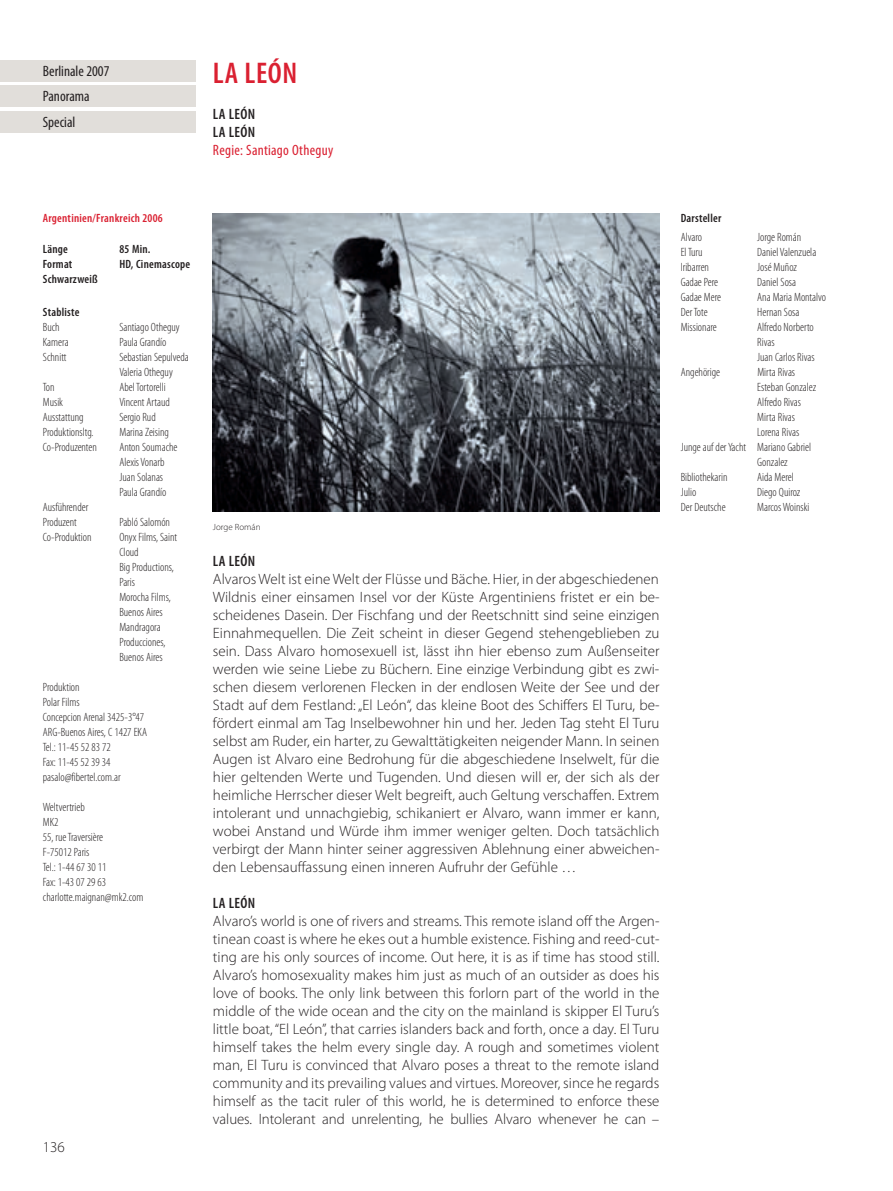
<style>
.page{position:relative;width:893px;height:1191px;background:#fff}
.page>*{position:absolute;margin:0;border:0;box-sizing:border-box;transform-origin:0 0}
.t1{font:600 condensed 30px "Myriad Pro";letter-spacing:.02em;color:#da2031}
.t2{font:300 15px/18px "Myriad Pro";letter-spacing:-.005em;color:#231f20;text-align:justify}
.t3{font:condensed 15px/25.5px "Myriad Pro";color:#231f20}
.t4{font:600 condensed 15px/18px "Myriad Pro";letter-spacing:.02em;color:#231f20}
.t5{font:condensed 15px "Myriad Pro";letter-spacing:.02em;color:#da2031}
.t6{font:300 condensed 12px/15px "Myriad Pro";color:#231f20}
.t7{font:600 condensed 12px "Myriad Pro";letter-spacing:.02em;color:#231f20}
.t8{font:600 condensed 12px "Myriad Pro";letter-spacing:.02em;color:#da2031}
.t9{font:300 9px "Myriad Pro";color:#231f20}
</style>
<div class="page">
<img style="left:213px;top:213px;width:446px;height:298px">
<div style="left:0;top:60px;width:196px;height:22px;background:#e1deda"></div>
<div style="left:0;top:86px;width:196px;height:21px;background:#e1deda"></div>
<div style="left:0;top:111px;width:196px;height:22px;background:#e1deda"></div>
<p class="t3" style="left:43px;top:58px;width:68px">Berlinale 2007<br>Panorama<br>Special</p>
<p class="t8" style="left:43px;top:211px;width:121px">Argentinien/Frankreich 2006</p>
<p class="t7" style="left:43px;top:241px;width:27px">Länge</p>
<p class="t7" style="left:119px;top:241px;width:33px">85 Min.</p>
<p class="t7" style="left:43px;top:256px;width:31px">Format</p>
<p class="t7" style="left:119px;top:256px;width:72px">HD, Cinemascope</p>
<p class="t7" style="left:43px;top:271px;width:56px">Schwarzweiß</p>
<p class="t7" style="left:43px;top:304px;width:38px">Stabliste</p>
<p class="t6" style="left:43px;top:320px;width:18px">Buch</p>
<p class="t6" style="left:119px;top:320px;width:62px">Santiago Otheguy</p>
<p class="t6" style="left:43px;top:335px;width:27px">Kamera</p>
<p class="t6" style="left:119px;top:335px;width:48px">Paula Grandío</p>
<p class="t6" style="left:43px;top:350px;width:25px">Schnitt</p>
<p class="t6" style="left:119px;top:350px;width:71px">Sebastian Sepulveda<br>Valeria Otheguy</p>
<p class="t6" style="left:43px;top:380px;width:13px">Ton</p>
<p class="t6" style="left:119px;top:380px;width:48px">Abel Tortorelli</p>
<p class="t6" style="left:43px;top:395px;width:22px">Musik</p>
<p class="t6" style="left:119px;top:395px;width:52px">Vincent Artaud</p>
<p class="t6" style="left:43px;top:410px;width:42px">Ausstattung</p>
<p class="t6" style="left:119px;top:410px;width:38px">Sergio Rud</p>
<p class="t6" style="left:43px;top:425px;width:52px">Produktionsltg.</p>
<p class="t6" style="left:119px;top:425px;width:51px">Marina Zeising</p>
<p class="t6" style="left:43px;top:440px;width:56px">Co-Produzenten</p>
<p class="t6" style="left:119px;top:440px;width:60px">Anton Soumache<br>Alexis Vonarb<br>Juan Solanas<br>Paula Grandío</p>
<p class="t6" style="left:43px;top:500px;width:47px">Ausführender<br>Produzent</p>
<p class="t6" style="left:119px;top:515px;width:52px">Pabló Salomón</p>
<p class="t6" style="left:43px;top:530px;width:50px">Co-Produktion</p>
<p class="t6" style="left:119px;top:530px;width:59px">Onyx Films, Saint<br>Cloud<br>Big Productions,<br>Paris<br>Morocha Films,<br>Buenos Aires<br>Mandragora<br>Producciones,<br>Buenos Aires</p>
<p class="t6" style="left:43px;top:680px;width:106px">Produktion<br>Polar Films<br>Concepcion Arenal 3425-3°47<br>ARG-Buenos Aires, C 1427 EKA<br>Tel.: 11-45 52 83 72<br>Fax: 11-45 52 39 34 pasalo@fibertel.com.ar</p>
<p class="t6" style="left:43px;top:800px;width:102px">Weltvertrieb<br>MK2<br>55, rue Traversière<br>F-75012 Paris<br>Tel.: 1-44 67 30 11<br>Fax: 1-43 07 29 63 charlotte.maignan@mk2.com</p>
<p class="t2" style="left:43px;top:1139px;width:23px">136</p>
<h1 class="t1" style="left:213px;top:55px;width:86px">LA LEÓN</h1>
<p class="t4" style="left:213px;top:105px;width:44px">LA LEÓN<br>LA LEÓN</p>
<p class="t5" style="left:213px;top:141px;width:122px">Regie: Santiago Otheguy</p>
<p class="t9" style="left:213px;top:523px;width:49px">Jorge Román</p>
<p class="t4" style="left:213px;top:551px;width:44px">LA LEÓN</p>
<p class="t2" style="left:213px;top:571px;width:448px">Alvaros Welt ist eine Welt der Flüsse und Bäche. Hier, in der abgeschiedenen Wildnis einer einsamen Insel vor der Küste Argentiniens fristet er ein be - schei denes Dasein. Der Fischfang und der Reetschnitt sind seine einzigen Einnahmequellen. Die Zeit scheint in dieser Gegend stehengeblieben zu sein. Dass Alvaro homosexuell ist, lässt ihn hier ebenso zum Außenseiter werden wie seine Liebe zu Büchern. Eine einzige Verbindung gibt es zwi&shy;schen diesem verlorenen Flecken in der endlosen Weite der See und der Stadt auf dem Festland: „El León“, das kleine Boot des Schiffers El Turu, be - fördert einmal am Tag Inselbewohner hin und her. Jeden Tag steht El Turu selbst am Ruder, ein harter, zu Gewalttätigkeiten neigender Mann. In seinen Augen ist Alvaro eine Bedrohung für die abgeschiedene Inselwelt, für die hier geltenden Werte und Tugenden. Und diesen will er, der sich als der heimliche Herr scher dieser Welt begreift, auch Geltung verschaffen. Ex trem intolerant und unnachgiebig, schikaniert er Alvaro, wann immer er kann, wobei Anstand und Würde ihm immer weniger gelten. Doch tatsächlich verbirgt der Mann hinter seiner aggressiven Ablehnung einer abweichen&shy;den Lebensauffassung einen inneren Aufruhr der Gefühle …</p>
<p class="t4" style="left:213px;top:893px;width:44px">LA LEÓN</p>
<p class="t2" style="left:213px;top:913px;width:448px">Alvaro’s world is one of rivers and streams. This remote island off the Argen - tinean coast is where he ekes out a humble existence. Fishing and reed-cut&shy;ting are his only sources of income. Out here, it is as if time has stood still.<br>Alvaro’s homosexuality makes him just as much of an outsider as does his love of books. The only link between this forlorn part of the world in the middle of the wide ocean and the city on the mainland is skipper El Turu’s little boat, “El León”, that carries islanders back and forth, once a day. El Turu himself takes the helm every single day. A rough and sometimes violent man, El Turu is convinced that Alvaro poses a threat to the remote island community and its prevailing values and virtues. Moreover, since he regards himself as the tacit ruler of this world, he is determined to enforce these values. Intolerant and unrelenting, he bullies Alvaro whenever he can –</p>
<p class="t7" style="left:681px;top:211px;width:42px">Darsteller</p>
<p class="t6" style="left:681px;top:230px;width:23px">Alvaro</p>
<p class="t6" style="left:757px;top:230px;width:46px">Jorge Román</p>
<p class="t6" style="left:681px;top:245px;width:23px">El Turu</p>
<p class="t6" style="left:757px;top:245px;width:60px">Daniel Valenzuela</p>
<p class="t6" style="left:681px;top:260px;width:30px">Iribarren</p>
<p class="t6" style="left:757px;top:260px;width:41px">José Muñoz</p>
<p class="t6" style="left:681px;top:275px;width:39px">Gadae Pere</p>
<p class="t6" style="left:757px;top:275px;width:40px">Daniel Sosa</p>
<p class="t6" style="left:681px;top:290px;width:42px">Gadae Mere</p>
<p class="t6" style="left:757px;top:290px;width:70px">Ana Maria Montalvo</p>
<p class="t6" style="left:681px;top:305px;width:28px">Der Tote</p>
<p class="t6" style="left:757px;top:305px;width:44px">Hernan Sosa</p>
<p class="t6" style="left:681px;top:320px;width:38px">Missionare</p>
<p class="t6" style="left:757px;top:320px;width:59px">Alfredo Norberto<br>Rivas<br>Juan Carlos Rivas</p>
<p class="t6" style="left:681px;top:365px;width:41px">Angehörige</p>
<p class="t6" style="left:757px;top:365px;width:39px">Mirta Rivas</p>
<p class="t6" style="left:757px;top:380px;width:60px">Esteban Gonzalez</p>
<p class="t6" style="left:757px;top:395px;width:45px">Alfredo Rivas</p>
<p class="t6" style="left:757px;top:410px;width:39px">Mirta Rivas</p>
<p class="t6" style="left:757px;top:425px;width:43px">Lorena Rivas</p>
<p class="t6" style="left:681px;top:440px;width:132px">Junge auf der Yacht Mariano Gabriel</p>
<p class="t6" style="left:757px;top:455px;width:32px">Gonzalez</p>
<p class="t6" style="left:681px;top:470px;width:48px">Bibliothekarin</p>
<p class="t6" style="left:757px;top:470px;width:38px">Aida Merel</p>
<p class="t6" style="left:681px;top:485px;width:17px">Julio</p>
<p class="t6" style="left:757px;top:485px;width:45px">Diego Quiroz</p>
<p class="t6" style="left:681px;top:500px;width:46px">Der Deutsche</p>
<p class="t6" style="left:757px;top:500px;width:54px">Marcos Woinski</p>
</div>
